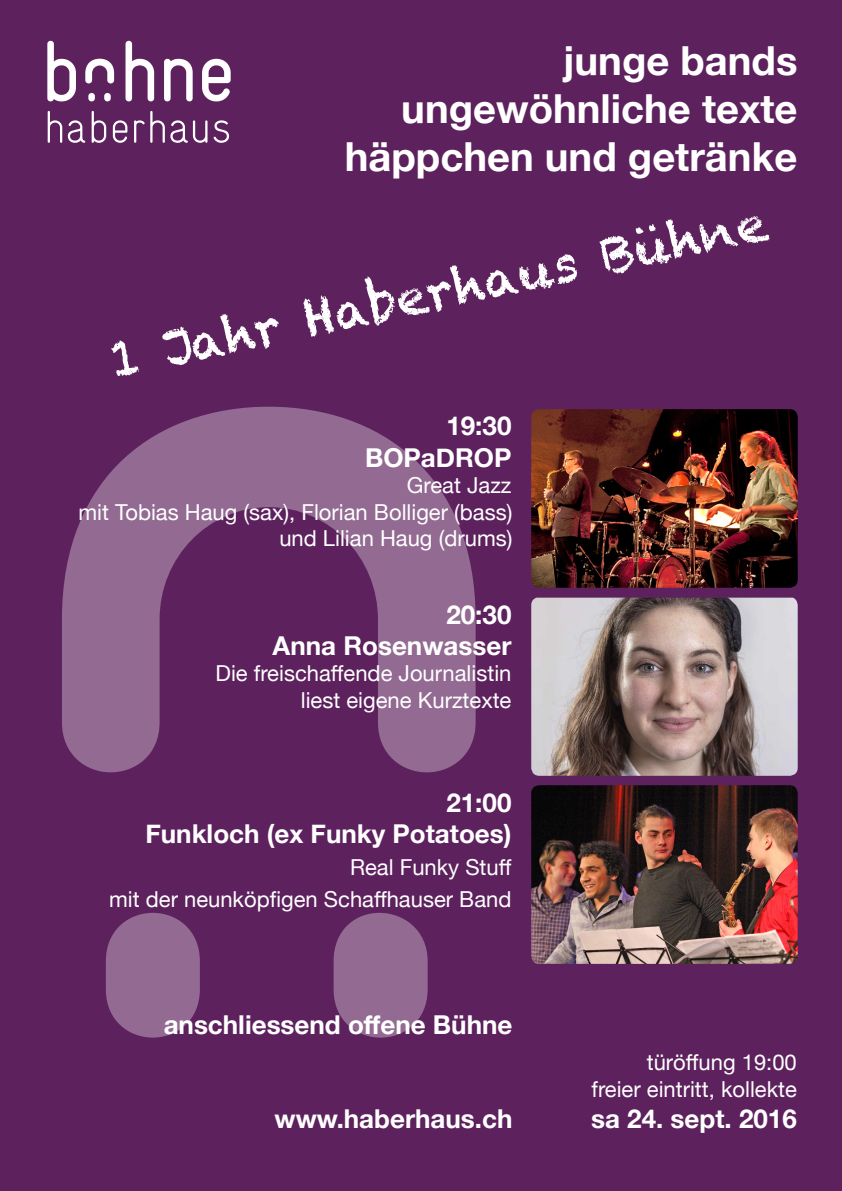
<style>
.page{position:relative;width:842px;height:1191px;background:#5d215d}
.page>*{position:absolute;margin:0;border:0;box-sizing:border-box;transform-origin:0 0}
.t1{font:50px "Chalkduster";color:#fff}
.t2{font:700 40px/48px "Helvetica Neue";color:#fff;text-align:right}
.t3{font:700 26px/31.2px "Helvetica Neue";color:#fff;text-align:right}
.t4{font:22px/26.4px "Helvetica Neue";color:#fff;text-align:right}
</style>
<div class="page">
<svg style="left:62px;top:407px;width:414px;height:365px;background:#794779"></svg>
<svg style="left:106px;top:912px;width:94px;height:125px;background:#895e89"></svg>
<svg style="left:334px;top:912px;width:94px;height:125px;background:#895e89"></svg>
<img style="left:531px;top:597px;width:267px;height:179px">
<img style="left:531px;top:785px;width:267px;height:179px">
<img style="left:531px;top:409px;width:267px;height:179px">
<svg style="left:47px;top:41px;width:29px;height:60px"></svg>
<svg style="left:126px;top:41px;width:28px;height:60px"></svg>
<svg style="left:164px;top:59px;width:29px;height:42px"></svg>
<svg style="left:202px;top:59px;width:29px;height:42px"></svg>
<svg style="left:85px;top:59px;width:29px;height:24px"></svg>
<div style="left:88px;top:93px;width:7px;height:8px;background:#fff;border-radius:3px"></div>
<div style="left:104px;top:93px;width:7px;height:8px;background:#fff;border-radius:3px"></div>
<svg style="left:48px;top:111px;width:14px;height:32px"></svg>
<svg style="left:68px;top:120px;width:17px;height:23px"></svg>
<svg style="left:92px;top:111px;width:14px;height:32px"></svg>
<svg style="left:113px;top:120px;width:14px;height:23px"></svg>
<svg style="left:134px;top:111px;width:73px;height:32px;background:#7c4c7c"></svg>
<svg style="left:214px;top:120px;width:15px;height:23px"></svg>
<h2 class="t2" style="left:345px;top:38px;width:454px">junge bands ungewöhnliche texte häppchen und getränke</h2>
<h1 class="t1" style="left:104px;top:332px;width:673px;rotate:-12deg">1 Jahr Haberhaus Bühne</h1>
<p class="t3" style="left:365px;top:411px;width:148px">19:30<br>BOPaDROP</p>
<p class="t4" style="left:79px;top:473px;width:435px">Great Jazz<br>mit Tobias Haug (sax), Florian Bolliger (bass) und Lilian Haug (drums)</p>
<p class="t3" style="left:273px;top:599px;width:240px">20:30<br>Anna Rosenwasser</p>
<p class="t4" style="left:216px;top:661px;width:297px">Die freischaffende Journalistin liest eigene Kurztexte</p>
<p class="t3" style="left:145px;top:787px;width:367px">21:00<br>Funkloch (ex Funky Potatoes)</p>
<p class="t4" style="left:109px;top:852px;width:404px;line-height:31.9px">Real Funky Stuff<br>mit der neunköpfigen Schaffhauser Band</p>
<p class="t3" style="left:164px;top:1009px;width:350px">anschliessend offene Bühne</p>
<p class="t3" style="left:275px;top:1104px;width:239px">www.haberhaus.ch</p>
<p class="t4" style="left:591px;top:1050px;width:207px">türöffung 19:00<br>freier eintritt, kollekte</p>
<p class="t3" style="left:591px;top:1104px;width:207px">sa 24. sept. 2016</p>
</div>
